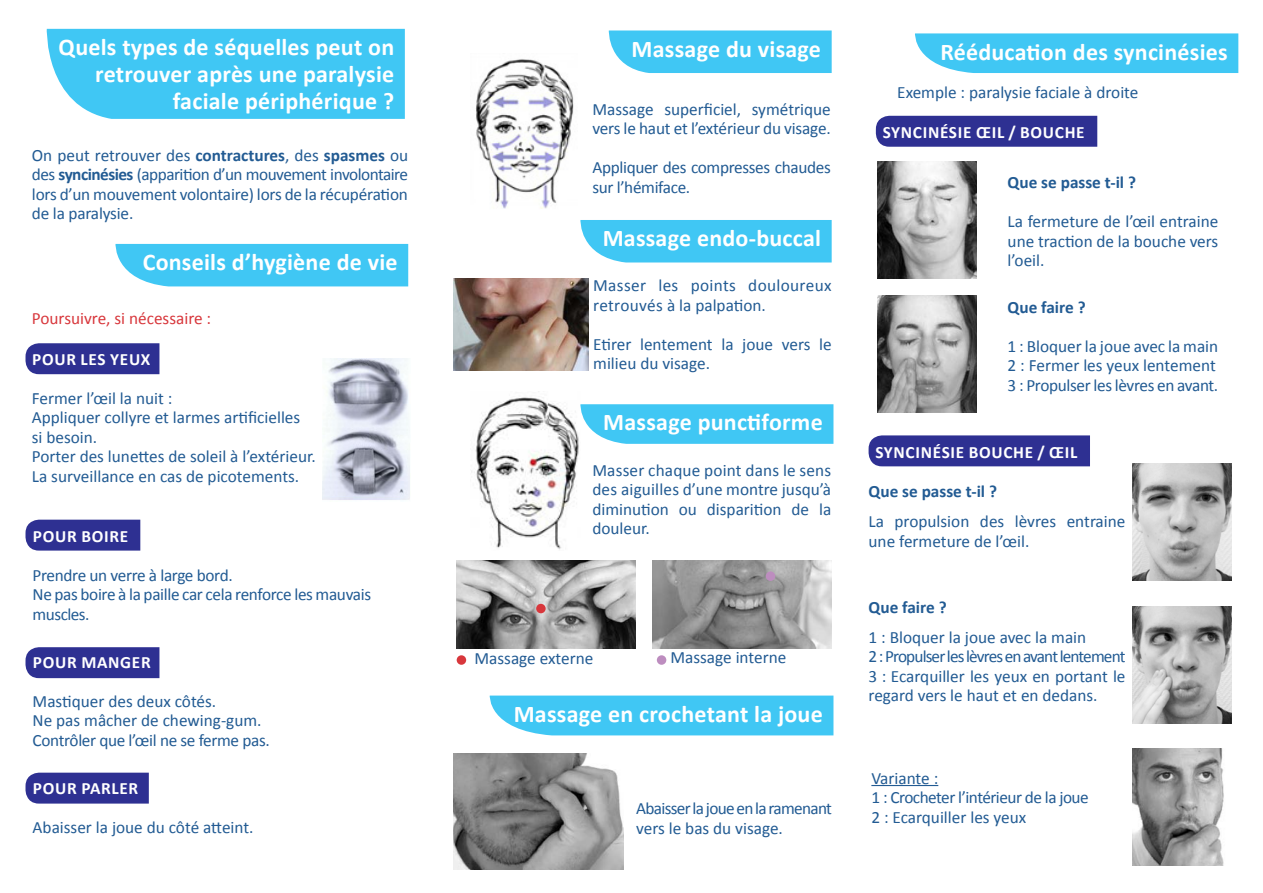
<style>
.page{position:relative;width:1263px;height:893px;background:#fff}
.page>*{position:absolute;margin:0;border:0;box-sizing:border-box;transform-origin:0 0}
.t1{font:700 24px/27px "Calibri";letter-spacing:.01em;color:#fff;text-align:right}
.t2{font:17.25px/19.5px "Calibri";color:#225b93}
.t3{font:17.25px/19.5px "Calibri";letter-spacing:-.02em;color:#225b93}
.t4{font:700 17.25px "Calibri";letter-spacing:.04em;color:#fff}
.t5{font:700 17.25px "Calibri";color:#225b93}
.t6{font:17.25px/19.5px "Calibri";letter-spacing:.02em;color:#225b93}
.t7{font:17.25px/19.5px "Calibri";letter-spacing:-.04em;color:#225b93}
.t8{font:17.25px "Calibri";letter-spacing:-.05em;color:#225b93}
.t9{font:17.25px "Calibri";letter-spacing:-.03em;color:#225b93}
.t10{font:17.25px "Calibri";color:#d8373c}
.s1{font-weight:700}
</style>
<div class="page">
<div style="left:876px;top:116px;width:221px;height:31px;background:#2e3092"></div>
<img style="left:476px;top:59px;width:98px;height:150px">
<div style="left:26px;top:773px;width:123px;height:31px;background:#2e3092"></div>
<div style="left:26px;top:647px;width:133px;height:31px;background:#2e3092"></div>
<div style="left:26px;top:520px;width:114px;height:31px;background:#2e3092"></div>
<img style="left:322px;top:359px;width:88px;height:141px">
<div style="left:26px;top:343px;width:133px;height:31px;background:#2e3092"></div>
<div style="left:46px;top:29px;width:359px;height:90px;background:#40c7f4"></div>
<div style="left:115px;top:244px;width:293px;height:42px;background:#40c7f4"></div>
<div style="left:608px;top:31px;width:224px;height:42px;background:#40c7f4"></div>
<div style="left:580px;top:220px;width:252px;height:42px;background:#40c7f4"></div>
<img style="left:471px;top:397px;width:108px;height:153px">
<img style="left:454px;top:278px;width:135px;height:93px">
<div style="left:915px;top:33px;width:323px;height:40px;background:#40c7f4"></div>
<img style="left:878px;top:161px;width:98px;height:117px">
<svg style="left:580px;top:404px;width:253px;height:40px;background:#4ac9f4"></svg>
<img style="left:457px;top:561px;width:179px;height:88px">
<img style="left:653px;top:561px;width:179px;height:88px">
<div style="left:536px;top:604px;width:10px;height:9px;background:#d8373c;border-radius:50%"></div>
<div style="left:457px;top:655px;width:9px;height:10px;background:#d8373c;border-radius:50%"></div>
<div style="left:657px;top:655px;width:9px;height:10px;background:#bd8dbf;border-radius:50%"></div>
<div style="left:766px;top:571px;width:9px;height:10px;background:#bd8dbf;border-radius:50%"></div>
<div style="left:489px;top:696px;width:344px;height:39px;background:#40c7f4"></div>
<img style="left:454px;top:754px;width:170px;height:116px">
<img style="left:878px;top:295px;width:98px;height:117px">
<div style="left:868px;top:435px;width:222px;height:31px;background:#2e3092"></div>
<img style="left:1133px;top:463px;width:98px;height:117px">
<img style="left:1133px;top:606px;width:98px;height:117px">
<img style="left:1133px;top:748px;width:91px;height:117px">
<hr style="left:871px;top:785px;width:67px;height:1px;background:#225b93">
<p class="t1" style="left:59px;top:33px;width:337px">Quels types de séquelles peut on retrouver après une paralysie</p>
<p class="t1" style="left:173px;top:87px;width:223px">faciale périphérique ?</p>
<p class="t2" style="left:32px;top:145px;width:378px;text-align:justify">On peut retrouver des <span class="s1">contractures</span>, des <span class="s1">spasmes</span> ou des <span class="s1">syncinésies</span> (apparition d’un mouvement involontaire lors d’un mouvement volontaire) lors de la récupération de la paralysie.</p>
<p class="t1" style="left:143px;top:248px;width:256px">Conseils d’hygiène de vie</p>
<p class="t10" style="left:32px;top:306px;width:181px">Poursuivre, si nécessaire :</p>
<p class="t4" style="left:32px;top:347px;width:120px">POUR LES YEUX</p>
<p class="t2" style="left:32px;top:388px;width:142px">Fermer l’œil la nuit :</p>
<p class="t2" style="left:32px;top:407px;width:270px">Appliquer collyre et larmes artificielles</p>
<p class="t2" style="left:32px;top:427px;width:67px">si besoin.</p>
<p class="t2" style="left:32px;top:446px;width:285px">Porter des lunettes de soleil à l’extérieur.</p>
<p class="t2" style="left:32px;top:466px;width:269px">La surveillance en cas de picotements.</p>
<p class="t4" style="left:33px;top:524px;width:97px">POUR BOIRE</p>
<p class="t3" style="left:33px;top:565px;width:202px">Prendre un verre à large bord.</p>
<p class="t3" style="left:33px;top:584px;width:340px">Ne pas boire à la paille car cela renforce les mauvais muscles.</p>
<p class="t4" style="left:33px;top:650px;width:119px">POUR MANGER</p>
<p class="t2" style="left:33px;top:691px;width:185px">Mastiquer des deux côtés.</p>
<p class="t2" style="left:33px;top:710px;width:230px">Ne pas mâcher de chewing-gum.</p>
<p class="t3" style="left:33px;top:730px;width:239px">Contrôler que l’œil ne se ferme pas.</p>
<p class="t4" style="left:33px;top:776px;width:107px">POUR PARLER</p>
<p class="t2" style="left:33px;top:817px;width:222px">Abaisser la joue du côté atteint.</p>
<p class="t1" style="left:632px;top:34px;width:191px">Massage du visage</p>
<p class="t2" style="left:592px;top:99px;width:240px">Massage superficiel, symétrique vers le haut et l’extérieur du visage.</p>
<p class="t3" style="left:592px;top:157px;width:240px">Appliquer des compresses chaudes sur l’hémiface.</p>
<p class="t1" style="left:603px;top:224px;width:220px">Massage endo-buccal</p>
<p class="t6" style="left:593px;top:275px;width:240px">Masser les points douloureux retrouvés à la palpation.</p>
<p class="t2" style="left:593px;top:334px;width:240px">Etirer lentement la joue vers le milieu du visage.</p>
<p class="t1" style="left:603px;top:408px;width:221px">Massage punctiforme</p>
<p class="t2" style="left:592px;top:460px;width:240px;text-align:justify">Masser chaque point dans le sens des aiguilles d’une montre jusqu’à diminution ou disparition de la douleur.</p>
<p class="t2" style="left:474px;top:648px;width:120px">Massage externe</p>
<p class="t2" style="left:670px;top:647px;width:117px">Massage interne</p>
<p class="t1" style="left:514px;top:699px;width:311px">Massage en crochetant la joue</p>
<p class="t7" style="left:636px;top:798px;width:197px">Abaisser la joue en la ramenant vers le bas du visage.</p>
<p class="t1" style="left:940px;top:37px;width:289px">Rééducation des syncinésies</p>
<p class="t2" style="left:897px;top:82px;width:243px">Exemple : paralysie faciale à droite</p>
<p class="t4" style="left:883px;top:120px;width:203px">SYNCINÉSIE ŒIL / BOUCHE</p>
<p class="t5" style="left:1007px;top:170px;width:130px">Que se passe t-il ?</p>
<p class="t2" style="left:1007px;top:211px;width:212px;text-align:justify">La fermeture de l’œil entraine une traction de la bouche vers l’oeil.</p>
<p class="t5" style="left:1007px;top:295px;width:80px">Que faire ?</p>
<p class="t2" style="left:1007px;top:336px;width:212px">1 : Bloquer la joue avec la main</p>
<p class="t2" style="left:1007px;top:355px;width:210px">2 : Fermer les yeux lentement</p>
<p class="t3" style="left:1007px;top:375px;width:212px">3 : Propulser les lèvres en avant.</p>
<p class="t4" style="left:875px;top:440px;width:203px">SYNCINÉSIE BOUCHE / ŒIL</p>
<p class="t5" style="left:868px;top:479px;width:130px">Que se passe t-il ?</p>
<p class="t2" style="left:868px;top:511px;width:258px">La propulsion des lèvres entraine une fermeture de l’œil.</p>
<p class="t5" style="left:868px;top:595px;width:80px">Que faire ?</p>
<p class="t2" style="left:868px;top:627px;width:219px">1 : Bloquer la joue avec la main</p>
<p class="t8" style="left:868px;top:644px;width:258px">2 : Propulser les lèvres en avant lentement</p>
<p class="t2" style="left:868px;top:666px;width:258px">3 : Ecarquiller les yeux en portant le regard vers le haut et en dedans.</p>
<p class="t2" style="left:871px;top:768px;width:68px">Variante :</p>
<p class="t9" style="left:871px;top:785px;width:219px">1 : Crocheter l’intérieur de la joue</p>
<p class="t2" style="left:871px;top:807px;width:156px">2 : Ecarquiller les yeux</p>
</div>
